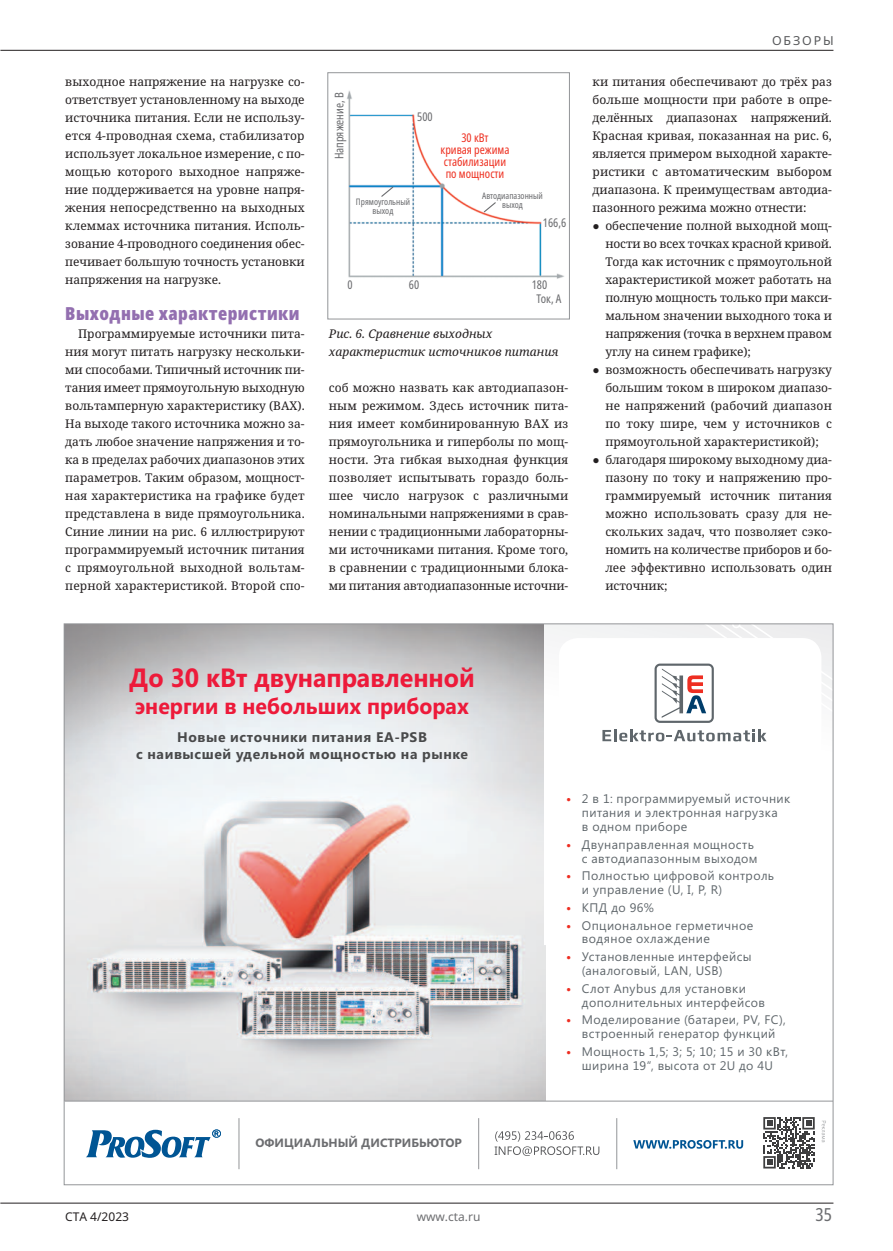
<style>
.page{position:relative;width:893px;height:1251px;background:#fff}
.page>*{position:absolute;margin:0;border:0;box-sizing:border-box;transform-origin:0 0}
.t1{font:700 26.4px "Segoe UI";color:#ed1a3a;scale:.95 1}
.t2{font:700 22.5px "Segoe UI";color:#ed1a3a;scale:.95 1}
.t3{font:900 18px "Noto Sans Display Condensed";letter-spacing:.025em;color:#936fb0}
.t4{font:18px "Noto Sans Display Condensed";color:#6c6d70}
.t5{font:700 13.95px/16.8px "Segoe UI";letter-spacing:.04em;color:#494a4b;text-align:center}
.t6{font:12.45px/13.8px "Segoe UI";letter-spacing:.03em;color:#5f666b}
.t7{font:12.3px "Noto Sans";letter-spacing:.15em;color:#57585a}
.t8{font:12px/18px "Noto Serif";letter-spacing:-.005em;color:#231f20;text-align:justify}
.t9{font:italic 12px/18px "Noto Serif";color:#231f20}
.t10{font:12px/12px "Noto Sans Display Condensed";color:#ee3425;text-align:center;scale:.95 1}
.t11{font:12px "Noto Sans Display Condensed";color:#6c6d70;scale:.95 1}
.t12{font:700 12px "Segoe UI";color:#6c6d70}
.t13{font:12px "Noto Sans";color:#6c6d70}
.t14{font:12px "Noto Sans";color:#231f20}
.t15{font:9px/9px "Noto Sans Display Condensed";color:#6c6d70;text-align:center;scale:.95 1}
.s1{font-weight:700;color:#ee2e22}
</style>
<div class="page">
<hr style="left:0;top:1202px;width:833px;height:1px;background:#231f20">
<hr style="left:0;top:50px;width:833px;height:1px;background:#231f20">
<img style="left:347px;top:90px;width:217px;height:189px">
<svg style="left:380px;top:185px;width:15px;height:13px"></svg>
<svg style="left:482px;top:201px;width:15px;height:12px"></svg>
<div style="left:327px;top:72px;width:243px;height:247px;border:1px solid #939598"></div>
<img style="left:66px;top:625px;width:479px;height:475px">
<hr style="left:65px;top:1100px;width:768px;height:1px;background:#939598">
<svg style="left:86px;top:1129px;width:135px;height:28px"></svg>
<svg style="left:495px;top:1131px;width:104px;height:24px"></svg>
<svg style="left:633px;top:1140px;width:110px;height:8px"></svg>
<hr style="left:478px;top:1117px;width:1px;height:51px;background:#939598">
<hr style="left:616px;top:1117px;width:1px;height:51px;background:#939598">
<hr style="left:239px;top:1117px;width:1px;height:51px;background:#939598">
<svg style="left:822px;top:1120px;width:4px;height:21px"></svg>
<svg style="left:602px;top:625px;width:229px;height:116px"></svg>
<svg style="left:763px;top:1117px;width:52px;height:51px"></svg>
<p class="t8" style="left:65px;top:73px;width:241px">выходное напряжение на нагрузке со&shy;ответствует установленному на выходе источника питания. Если не использу&shy;ется 4-проводная схема, стабилизатор использует локальное измерение, с по&shy;мощью которого выходное напряже&shy;ние поддерживается на уровне напря&shy;жения непосредственно на выходных клеммах источника питания. Исполь&shy;зование 4-проводного соединения обес&shy;печивает большую точность установки напряжения на нагрузке.</p>
<h3 class="t3" style="left:65px;top:301px;width:236px">Выходные характеристики</h3>
<p class="t8" style="left:65px;top:325px;width:241px;text-indent:13px">Программируемые источники пита&shy;ния могут питать нагрузку нескольки&shy;ми способами. Типичный источник пи&shy;тания имеет прямоугольную выходную вольтамперную характеристику (ВАХ).<br>На выходе такого источника можно за&shy;дать любое значение напряжения и то&shy;ка в пределах рабочих диапазонов этих параметров. Таким образом, мощност&shy;ная характеристика на графике будет представлена в виде прямоугольника.<br>Синие линии на рис. 6 иллюстрируют программируемый источник питания с прямоугольной выходной вольтам&shy;перной характеристикой. Второй спо-</p>
<p class="t11" style="left:330px;top:159px;width:72px;rotate:-90deg">Напряжение, В</p>
<p class="t11" style="left:417px;top:108px;width:18px">500</p>
<p class="t10" style="left:441px;top:132px;width:74px">30 кВт<br>кривая режима стабилизации по мощности</p>
<p class="t15" style="left:356px;top:198px;width:58px">Прямоугольный выход</p>
<p class="t15" style="left:482px;top:191px;width:65px">Автодиапазонный выход</p>
<p class="t11" style="left:543px;top:214px;width:26px">166,6</p>
<p class="t11" style="left:347px;top:276px;width:7px">0</p>
<p class="t11" style="left:409px;top:276px;width:12px">60</p>
<p class="t11" style="left:532px;top:276px;width:18px">180</p>
<p class="t11" style="left:537px;top:290px;width:28px">Ток, А</p>
<p class="t9" style="left:329px;top:325px;width:231px">Рис. 6. Сравнение выходных характеристик источников питания</p>
<p class="t8" style="left:329px;top:379px;width:241px">соб можно назвать как автодиапазон&shy;ным режимом. Здесь источник пита&shy;ния имеет комбинированную ВАХ из прямоугольника и гиперболы по мощ&shy;ности. Эта гибкая выходная функция позволяет испытывать гораздо боль&shy;шее число нагрузок с различными номинальными напряжениями в срав&shy;нении с традиционными лабораторны&shy;ми источниками питания. Кроме того, в сравнении с традиционными блока&shy;ми питания автодиапазонные источни-</p>
<p class="t7" style="left:772px;top:33px;width:63px">обзоры</p>
<p class="t8" style="left:593px;top:73px;width:241px">ки питания обеспечивают до трёх раз больше мощности при работе в опре&shy;делённых диапазонах напряжений.<br>Красная кривая, показанная на рис. 6, является примером выходной характе&shy;ристики с автоматическим выбором диапазона. К преимуществам автодиа&shy;пазонного режима можно отнести:</p>
<p class="t8" style="left:605px;top:217px;width:228px;text-indent:-13px">● обеспечение полной выходной мощ&shy;ности во всех точках красной кривой.<br>Тогда как источник с прямоугольной характеристикой может работать на полную мощность только при макси&shy;мальном значении выходного тока и напряжения (точка в верхнем правом углу на синем графике);</p>
<p class="t8" style="left:605px;top:361px;width:228px;text-indent:-13px">● возможность обеспечивать нагрузку большим током в широком диапазо&shy;не напряжений (рабочий диапазон по току шире, чем у источников с прямоугольной характеристикой);</p>
<p class="t8" style="left:605px;top:451px;width:228px;text-indent:-13px">● благодаря широкому выходному диа&shy;пазону по току и напряжению про&shy;граммируемый источник питания можно использовать сразу для не&shy;скольких задач, что позволяет сэко&shy;номить на количестве приборов и бо&shy;лее эффективно использовать один источник;</p>
<h1 class="t1" style="left:129px;top:658px;width:365px">До 30 кВт двунаправленной</h1>
<h2 class="t2" style="left:135px;top:690px;width:353px">энергии в небольших приборах</h2>
<p class="t5" style="left:136px;top:727px;width:333px">Новые источники питания EA-PSB<br>с наивысшей удельной мощностью на рынке</p>
<p class="t12" style="left:255px;top:1133px;width:208px">ОФИЦИАЛЬНЫЙ ДИСТРИБЬЮТОР</p>
<p class="t6" style="left:582px;top:791px;width:210px;text-indent:-16px"><span class="s1">•</span> 2 в 1: программируемый источник питания и электронная нагрузка<br>в одном приборе</p>
<p class="t6" style="left:566px;top:836px;width:193px;text-align:right"><span class="s1">•</span> Двунаправленная мощность с автодиапазонным выходом</p>
<p class="t6" style="left:582px;top:868px;width:194px;text-indent:-16px"><span class="s1">•</span> Полностью цифровой контроль и управление (U, I, P, R)</p>
<p class="t6" style="left:566px;top:899px;width:89px"><span class="s1">•</span> КПД до 96%</p>
<p class="t6" style="left:582px;top:917px;width:173px;text-indent:-16px"><span class="s1">•</span> Опциональное герметичное водяное охлаждение</p>
<p class="t6" style="left:582px;top:949px;width:171px;text-indent:-16px"><span class="s1">•</span> Установленные интерфейсы (аналоговый, LAN, USB)</p>
<p class="t6" style="left:582px;top:980px;width:184px;text-indent:-16px"><span class="s1">•</span> Слот Anybus для установки дополнительных интерфейсов</p>
<p class="t6" style="left:566px;top:1012px;width:221px;text-align:center"><span class="s1">•</span> Моделирование (батареи, PV, FC), встроенный генератор функций</p>
<p class="t6" style="left:566px;top:1043px;width:223px;text-align:center"><span class="s1">•</span> Мощность 1,5; 3; 5; 10; 15 и 30 кВт, ширина 19“, высота от 2U до 4U</p>
<p class="t14" style="left:65px;top:1209px;width:65px">СТА 4/2023</p>
<p class="t13" style="left:417px;top:1209px;width:65px">www.cta.ru</p>
<h3 class="t4" style="left:816px;top:1201px;width:18px">35</h3>
</div>
